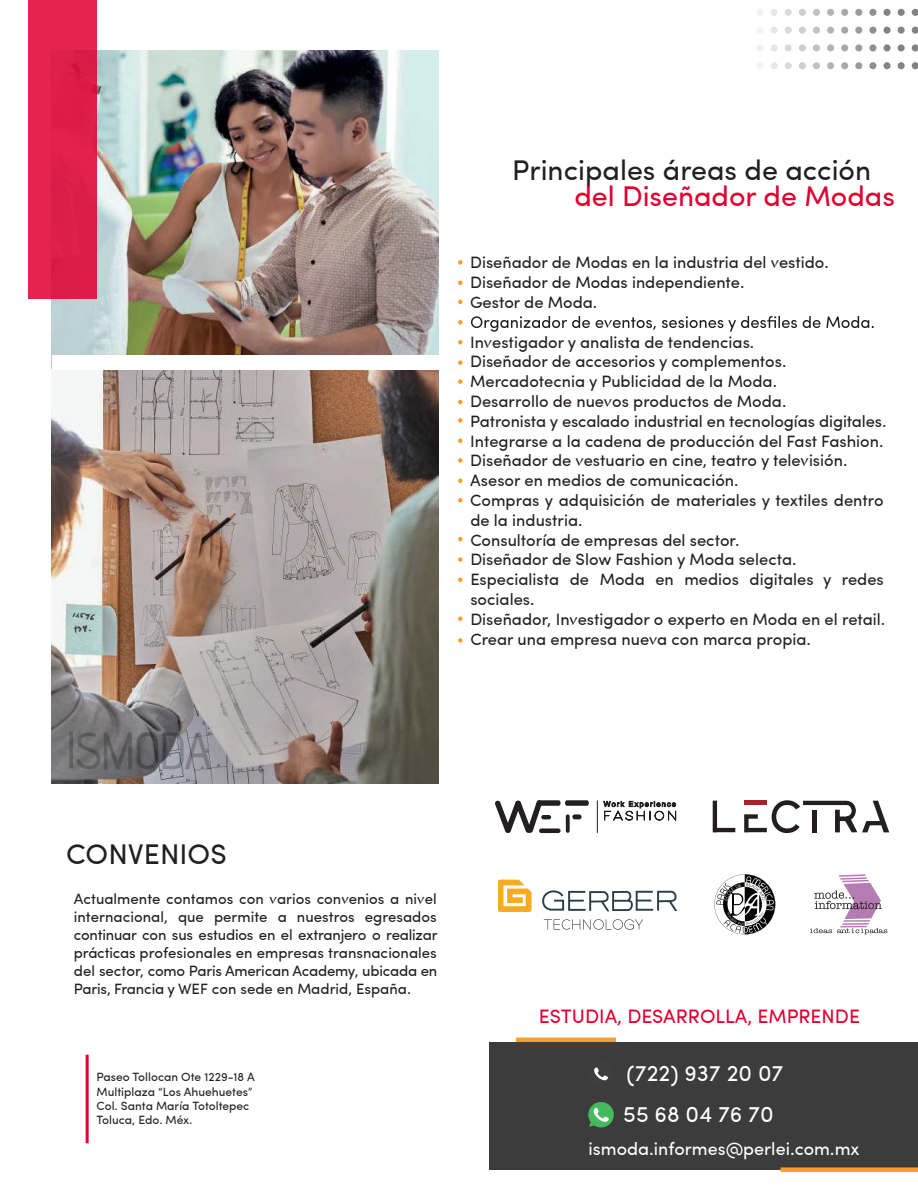
<style>
.page{position:relative;width:918px;height:1188px;background:#fff}
.page>*{position:absolute;margin:0;border:0;box-sizing:border-box;transform-origin:0 0}
.t1{font:28.5px "Sofia Pro";color:#231f20}
.t2{font:28.5px "Sofia Pro";color:#e00031}
.t3{font:22.5px/40.8px "Sofia Pro";color:#fff}
.t4{font:19.5px "Sofia Pro";color:#e00031}
.t5{font:18px "Sofia Pro";color:#fff}
.t6{font:16.5px/19.8px "Sofia Pro";color:#231f20}
.t7{font:15px/18px "Sofia Pro";letter-spacing:-.015em;color:#231f20;text-align:justify}
.t8{font:12px/14.4px "Sofia Pro";color:#231f20}
</style>
<div class="page">
<img style="left:52px;top:51px;width:386px;height:304px">
<img style="left:52px;top:370px;width:386px;height:413px">
<div style="left:489px;top:1042px;width:429px;height:127px;background:#3c3c3d"></div>
<hr style="left:518px;top:1038px;width:96px;height:4px;background:#f89f2b">
<div style="left:783px;top:1167px;width:135px;height:5px;background:#f89f2b"></div>
<svg style="left:594px;top:1067px;width:14px;height:13px"></svg>
<svg style="left:588px;top:1102px;width:26px;height:25px"></svg>
<div style="left:28px;top:0;width:69px;height:299px;background:#e1214c"></div>
<svg style="left:495px;top:800px;width:94px;height:33px"></svg>
<hr style="left:541px;top:815px;width:10px;height:4px;background:#231f20;border-radius:2px">
<div style="left:539px;top:828px;width:22px;height:5px;background:#231f20;border-radius:2px"></div>
<svg style="left:566px;top:814px;width:4px;height:19px"></svg>
<div style="left:572px;top:814px;width:10px;height:5px;background:#231f20;border-radius:2px"></div>
<svg style="left:603px;top:801px;width:73px;height:20px"></svg>
<svg style="left:810px;top:874px;width:77px;height:60px"></svg>
<svg style="left:714px;top:874px;width:61px;height:60px"></svg>
<svg style="left:498px;top:880px;width:34px;height:32px"></svg>
<svg style="left:544px;top:919px;width:99px;height:11px"></svg>
<svg style="left:542px;top:890px;width:135px;height:21px"></svg>
<svg style="left:713px;top:801px;width:22px;height:31px"></svg>
<svg style="left:744px;top:800px;width:145px;height:33px"></svg>
<div style="left:912px;top:9px;width:6px;height:7px;background:#848282;border-radius:50%"></div>
<svg style="left:911px;top:26px;width:7px;height:8px"></svg>
<svg style="left:911px;top:44px;width:7px;height:8px"></svg>
<svg style="left:911px;top:62px;width:7px;height:7px"></svg>
<div style="left:898px;top:9px;width:7px;height:7px;background:#848282;border-radius:50%"></div>
<svg style="left:897px;top:26px;width:8px;height:8px"></svg>
<svg style="left:897px;top:44px;width:8px;height:8px"></svg>
<svg style="left:897px;top:62px;width:8px;height:7px"></svg>
<div style="left:884px;top:9px;width:7px;height:7px;background:#848282;border-radius:50%"></div>
<svg style="left:883px;top:26px;width:8px;height:8px"></svg>
<svg style="left:883px;top:44px;width:8px;height:8px"></svg>
<svg style="left:883px;top:62px;width:8px;height:7px"></svg>
<div style="left:869px;top:9px;width:7px;height:7px;background:#918f8f;border-radius:50%"></div>
<svg style="left:869px;top:26px;width:7px;height:8px"></svg>
<svg style="left:869px;top:44px;width:7px;height:8px"></svg>
<div style="left:869px;top:62px;width:7px;height:7px;background:#918f8f;border-radius:50%"></div>
<div style="left:855px;top:9px;width:7px;height:7px;background:#9d9b9c;border-radius:50%"></div>
<svg style="left:855px;top:26px;width:7px;height:8px"></svg>
<svg style="left:855px;top:44px;width:7px;height:8px"></svg>
<div style="left:855px;top:62px;width:7px;height:7px;background:#9d9b9c;border-radius:50%"></div>
<div style="left:841px;top:9px;width:7px;height:7px;background:#a9a8a8;border-radius:50%"></div>
<svg style="left:841px;top:26px;width:7px;height:8px"></svg>
<svg style="left:841px;top:44px;width:7px;height:8px"></svg>
<div style="left:841px;top:62px;width:7px;height:7px;background:#a9a8a8;border-radius:50%"></div>
<div style="left:827px;top:9px;width:7px;height:7px;background:#b5b4b4;border-radius:50%"></div>
<svg style="left:827px;top:26px;width:7px;height:8px"></svg>
<div style="left:827px;top:44px;width:7px;height:8px;background:#b5b4b4;border-radius:50%"></div>
<div style="left:827px;top:62px;width:7px;height:7px;background:#b5b4b4;border-radius:50%"></div>
<div style="left:813px;top:9px;width:7px;height:7px;background:#c2c1c1;border-radius:50%"></div>
<svg style="left:813px;top:26px;width:7px;height:8px"></svg>
<svg style="left:813px;top:44px;width:7px;height:8px"></svg>
<div style="left:813px;top:62px;width:7px;height:7px;background:#c2c1c1;border-radius:50%"></div>
<div style="left:799px;top:9px;width:7px;height:7px;background:#cecdce;border-radius:50%"></div>
<div style="left:799px;top:26px;width:7px;height:8px;background:#cecdce;border-radius:50%"></div>
<div style="left:799px;top:44px;width:7px;height:8px;background:#cecdce;border-radius:50%"></div>
<div style="left:799px;top:62px;width:7px;height:7px;background:#cecdce;border-radius:50%"></div>
<div style="left:785px;top:9px;width:7px;height:7px;background:#dadada;border-radius:50%"></div>
<div style="left:785px;top:26px;width:7px;height:8px;background:#dadada;border-radius:50%"></div>
<div style="left:785px;top:44px;width:7px;height:8px;background:#dadada;border-radius:50%"></div>
<div style="left:785px;top:62px;width:7px;height:7px;background:#dadada;border-radius:50%"></div>
<div style="left:771px;top:9px;width:7px;height:7px;background:#e7e7e7;border-radius:50%"></div>
<div style="left:771px;top:26px;width:7px;height:8px;background:#e7e7e7;border-radius:50%"></div>
<div style="left:771px;top:44px;width:7px;height:8px;background:#e7e7e7;border-radius:50%"></div>
<div style="left:771px;top:62px;width:7px;height:7px;background:#e7e7e7;border-radius:50%"></div>
<div style="left:757px;top:9px;width:7px;height:7px;background:#f3f3f3;border-radius:50%"></div>
<div style="left:757px;top:26px;width:7px;height:8px;background:#f3f3f3;border-radius:50%"></div>
<div style="left:757px;top:44px;width:7px;height:8px;background:#f3f3f3;border-radius:50%"></div>
<div style="left:757px;top:62px;width:7px;height:7px;background:#f3f3f3;border-radius:50%"></div>
<svg style="left:69px;top:732px;width:142px;height:37px;background:#717176"></svg>
<hr style="left:86px;top:1055px;width:3px;height:88px;background:#e00031">
<svg style="left:471px;top:316px;width:403px;height:16px"></svg>
<svg style="left:458px;top:260px;width:5px;height:5px"></svg>
<svg style="left:458px;top:281px;width:5px;height:4px"></svg>
<svg style="left:458px;top:300px;width:5px;height:4px"></svg>
<svg style="left:458px;top:320px;width:5px;height:5px"></svg>
<svg style="left:458px;top:340px;width:5px;height:4px"></svg>
<svg style="left:458px;top:360px;width:5px;height:5px"></svg>
<svg style="left:458px;top:379px;width:5px;height:5px"></svg>
<svg style="left:458px;top:400px;width:5px;height:4px"></svg>
<svg style="left:458px;top:418px;width:5px;height:5px"></svg>
<svg style="left:458px;top:439px;width:5px;height:4px"></svg>
<svg style="left:458px;top:458px;width:5px;height:5px"></svg>
<svg style="left:458px;top:479px;width:5px;height:4px"></svg>
<svg style="left:458px;top:498px;width:5px;height:4px"></svg>
<svg style="left:458px;top:537px;width:5px;height:4px"></svg>
<svg style="left:458px;top:557px;width:5px;height:5px"></svg>
<svg style="left:458px;top:638px;width:5px;height:5px"></svg>
<svg style="left:458px;top:578px;width:5px;height:4px"></svg>
<svg style="left:458px;top:616px;width:5px;height:5px"></svg>
<h1 class="t1" style="left:512px;top:148px;width:360px">Principales áreas de acción</h1>
<h1 class="t2" style="left:574px;top:175px;width:322px">del Diseñador de Modas</h1>
<p class="t6" style="left:470px;top:252px;width:360px">Diseñador de Modas en la industria del vestido.<br>Diseñador de Modas independiente.<br>Gestor de Moda.</p>
<p class="t6" style="left:470px;top:331px;width:418px">Investigador y analista de tendencias.<br>Diseñador de accesorios y complementos.<br>Mercadotecnia y Publicidad de la Moda.<br>Desarrollo de nuevos productos de Moda.<br>Patronista y escalado industrial en tecnologías digitales.<br>Integrarse a la cadena de producción del Fast Fashion.<br>Diseñador de vestuario en cine, teatro y televisión.<br>Asesor en medios de comunicación.<br>Compras y adquisición de materiales y textiles dentro de la industria.<br>Consultoría de empresas del sector.<br>Diseñador de Slow Fashion y Moda selecta.<br>Especialista de Moda en medios digitales y redes sociales.<br>Diseñador, Investigador o experto en Moda en el retail.<br>Crear una empresa nueva con marca propia.</p>
<h1 class="t1" style="left:66px;top:832px;width:162px">CONVENIOS</h1>
<p class="t7" style="left:74px;top:888px;width:365px">Actualmente contamos con varios convenios a nivel internacional, que permite a nuestros egresados continuar con sus estudios en el extranjero o realizar prácticas profesionales en empresas transnacionales del sector, como Paris American Academy, ubicada en Paris, Francia y WEF con sede en Madrid, España.</p>
<p class="t8" style="left:97px;top:1069px;width:160px">Paseo Tollocan Ote 1229-18 A<br>Multiplaza “Los Ahuehuetes”<br>Col. Santa María Totoltepec<br>Toluca, Edo. Méx.</p>
<p class="t4" style="left:539px;top:1002px;width:323px">ESTUDIA, DESARROLLA, EMPRENDE</p>
<h2 class="t3" style="left:623px;top:1051px;width:162px">(722) 937 20 07<br>55 68 04 76 70</h2>
<p class="t5" style="left:589px;top:1135px;width:272px">ismoda.informes@perlei.com.mx</p>
</div>
